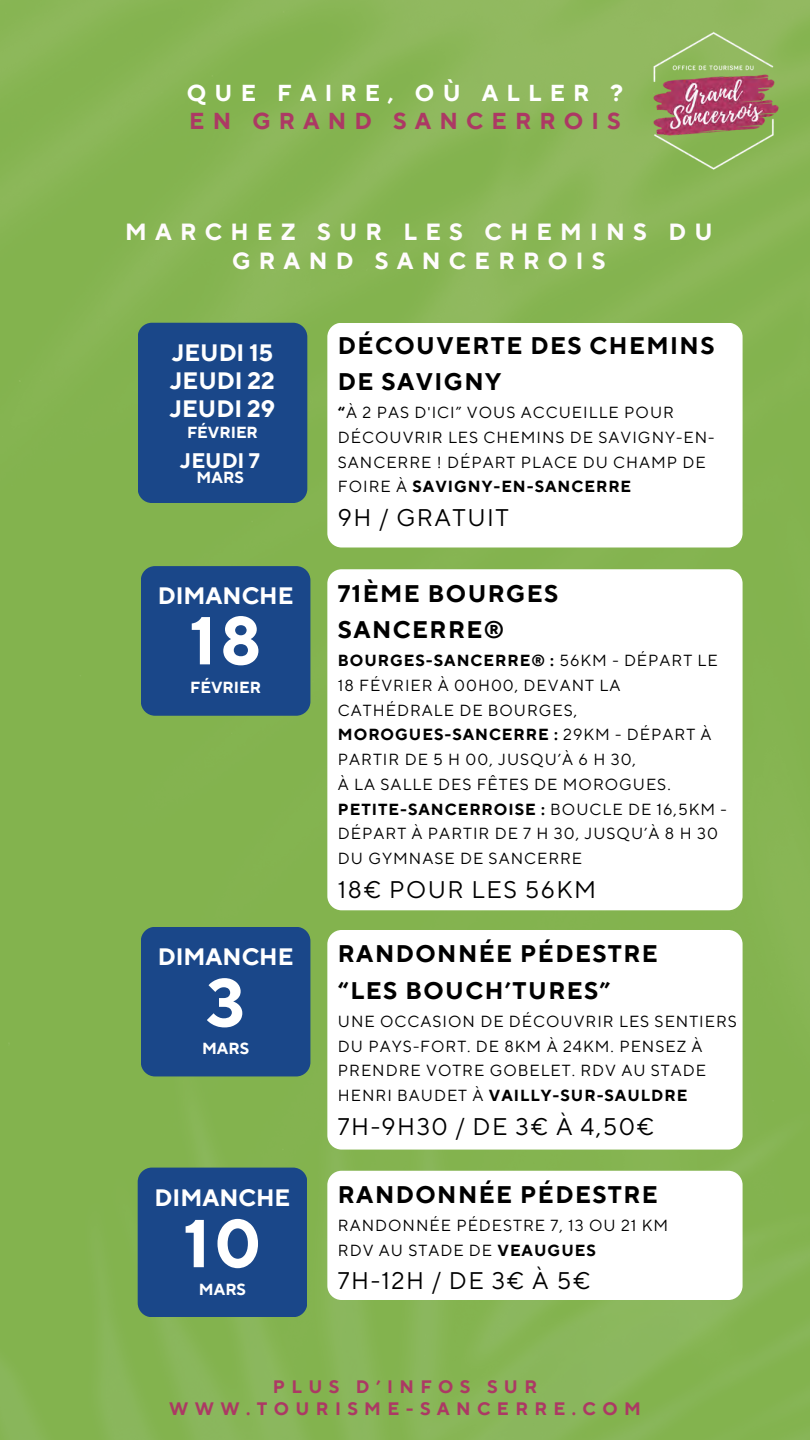
<style>
.page{position:relative;width:810px;height:1440px;background:#fff}
.page>*{position:absolute;margin:0;border:0;box-sizing:border-box;transform-origin:0 0}
.t1{font:700 67.6px "TT Norms Pro";color:#fff}
.t2{font:700 24px/36.8px "TT Norms Pro";letter-spacing:.06em;color:#000}
.t3{font:24px "TT Norms Pro";letter-spacing:.06em;color:#000}
.t4{font:700 23.7px "TT Norms Pro";color:#fff}
.t5{font:700 23.3px/29.2px "TT Norms Pro";letter-spacing:.355em;color:#fffcfd;text-align:center}
.t6{font:700 23px/28.5px "TT Norms Pro";letter-spacing:.355em;color:#fff}
.t7{font:700 21px "TT Norms Pro";color:#fff}
.t8{font:700 18px/22.5px "TT Norms Pro";letter-spacing:.355em;color:#ac3964;text-align:center}
.t9{font:16px/24.8px "TT Norms Pro";letter-spacing:.06em;color:#000}
.t10{font:700 16px "TT Norms Pro";color:#fff}
.s1{color:#ac3964}
.s2{font-weight:700}
</style>
<div class="page">
<img style="left:0;top:0;width:810px;height:1440px">
<div style="left:327px;top:323px;width:416px;height:225px;background:#fff;border-radius:14px"></div>
<div style="left:138px;top:323px;width:169px;height:180px;background:#1a4789;border-radius:14px"></div>
<div style="left:141px;top:566px;width:169px;height:150px;background:#1a4789;border-radius:14px"></div>
<div style="left:327px;top:569px;width:416px;height:341px;background:#fff;border-radius:14px"></div>
<img style="left:640px;top:27px;width:147px;height:148px">
<div style="left:141px;top:927px;width:169px;height:149px;background:#1a4789;border-radius:14px"></div>
<div style="left:327px;top:930px;width:416px;height:220px;background:#fff;border-radius:14px"></div>
<div style="left:138px;top:1168px;width:169px;height:149px;background:#1a4789;border-radius:14px"></div>
<div style="left:327px;top:1171px;width:415px;height:129px;background:#fff;border-radius:14px"></div>
<h1 class="t6" style="left:187px;top:79px;width:438px">QUE FAIRE, OÙ ALLER ?<br><span class="s1">EN GRAND SANCERROIS</span></h1>
<p class="t5" style="left:125px;top:218px;width:589px">MARCHEZ SUR LES CHEMINS DU<br>GRAND SANCERROIS</p>
<h1 class="t4" style="left:172px;top:339px;width:102px">JEUDI 15</h1>
<p class="t4" style="left:170px;top:367px;width:106px">JEUDI 22</p>
<p class="t4" style="left:170px;top:395px;width:107px">JEUDI 29</p>
<h1 class="t10" style="left:187px;top:423px;width:72px">FÉVRIER</h1>
<p class="t7" style="left:180px;top:448px;width:81px">JEUDI 7</p>
<p class="t10" style="left:197px;top:468px;width:49px">MARS</p>
<h1 class="t4" style="left:158px;top:582px;width:137px">DIMANCHE</h1>
<h4 class="t1" style="left:190px;top:600px;width:73px">18</h4>
<h2 class="t10" style="left:190px;top:678px;width:72px">FÉVRIER</h2>
<h4 class="t4" style="left:158px;top:943px;width:137px">DIMANCHE</h4>
<p class="t1" style="left:206px;top:962px;width:40px">3</p>
<p class="t10" style="left:202px;top:1039px;width:49px">MARS</p>
<p class="t4" style="left:155px;top:1183px;width:137px">DIMANCHE</p>
<p class="t1" style="left:184px;top:1203px;width:79px">10</p>
<p class="t10" style="left:199px;top:1279px;width:49px">MARS</p>
<p class="t2" style="left:338px;top:328px;width:378px">DÉCOUVERTE DES CHEMINS<br>DE SAVIGNY</p>
<p class="t9" style="left:338px;top:401px;width:378px"><span class="s2">“</span>À 2 PAS D'ICI” VOUS ACCUEILLE POUR DÉCOUVRIR LES CHEMINS DE SAVIGNY-EN-SANCERRE ! DÉPART PLACE DU CHAMP DE FOIRE À <span class="s2">SAVIGNY-EN-SANCERRE</span></p>
<h1 class="t3" style="left:338px;top:503px;width:172px">9H / GRATUIT</h1>
<h1 class="t2" style="left:338px;top:576px;width:222px">71ÈME BOURGES<br>SANCERRE®</h1>
<p class="t9" style="left:338px;top:649px;width:381px"><span class="s2">BOURGES-SANCERRE® :</span> 56KM - DÉPART LE<br>18 FÉVRIER À 00H00, DEVANT LA<br>CATHÉDRALE DE BOURGES,</p>
<h4 class="t9" style="left:338px;top:723px;width:375px"><span class="s2">MOROGUES-SANCERRE :</span> 29KM - DÉPART À<br>PARTIR DE 5 H 00, JUSQU’À 6 H 30,</h4>
<h1 class="t9" style="left:338px;top:773px;width:334px">À LA SALLE DES FÊTES DE MOROGUES.</h1>
<p class="t9" style="left:338px;top:797px;width:390px"><span class="s2">PETITE-SANCERROISE :</span> BOUCLE DE 16,5KM -<br>DÉPART À PARTIR DE 7 H 30, JUSQU’À 8 H 30<br>DU GYMNASE DE SANCERRE</p>
<h4 class="t3" style="left:338px;top:875px;width:260px">18€ POUR LES 56KM</h4>
<p class="t2" style="left:338px;top:937px;width:321px">RANDONNÉE PÉDESTRE</p>
<p class="t2" style="left:338px;top:973px;width:274px">“LES BOUCH’TURES”</p>
<p class="t9" style="left:338px;top:1010px;width:400px">UNE OCCASION DE DÉCOUVRIR LES SENTIERS DU PAYS-FORT. DE 8KM À 24KM. PENSEZ À PRENDRE VOTRE GOBELET. RDV AU STADE HENRI BAUDET À <span class="s2">VAILLY-SUR-SAULDRE</span></p>
<p class="t3" style="left:338px;top:1112px;width:318px">7H-9H30 / DE 3€ À 4,50€</p>
<p class="t2" style="left:338px;top:1177px;width:321px">RANDONNÉE PÉDESTRE</p>
<p class="t9" style="left:338px;top:1214px;width:332px">RANDONNÉE PÉDESTRE 7, 13 OU 21 KM</p>
<p class="t9" style="left:338px;top:1238px;width:259px">RDV AU STADE DE <span class="s2">VEAUGUES</span></p>
<p class="t3" style="left:338px;top:1267px;width:254px">7H-12H / DE 3€ À 5€</p>
<p class="t8" style="left:169px;top:1376px;width:473px">PLUS D’INFOS SUR<br>WWW.TOURISME-SANCERRE.COM</p>
</div>
